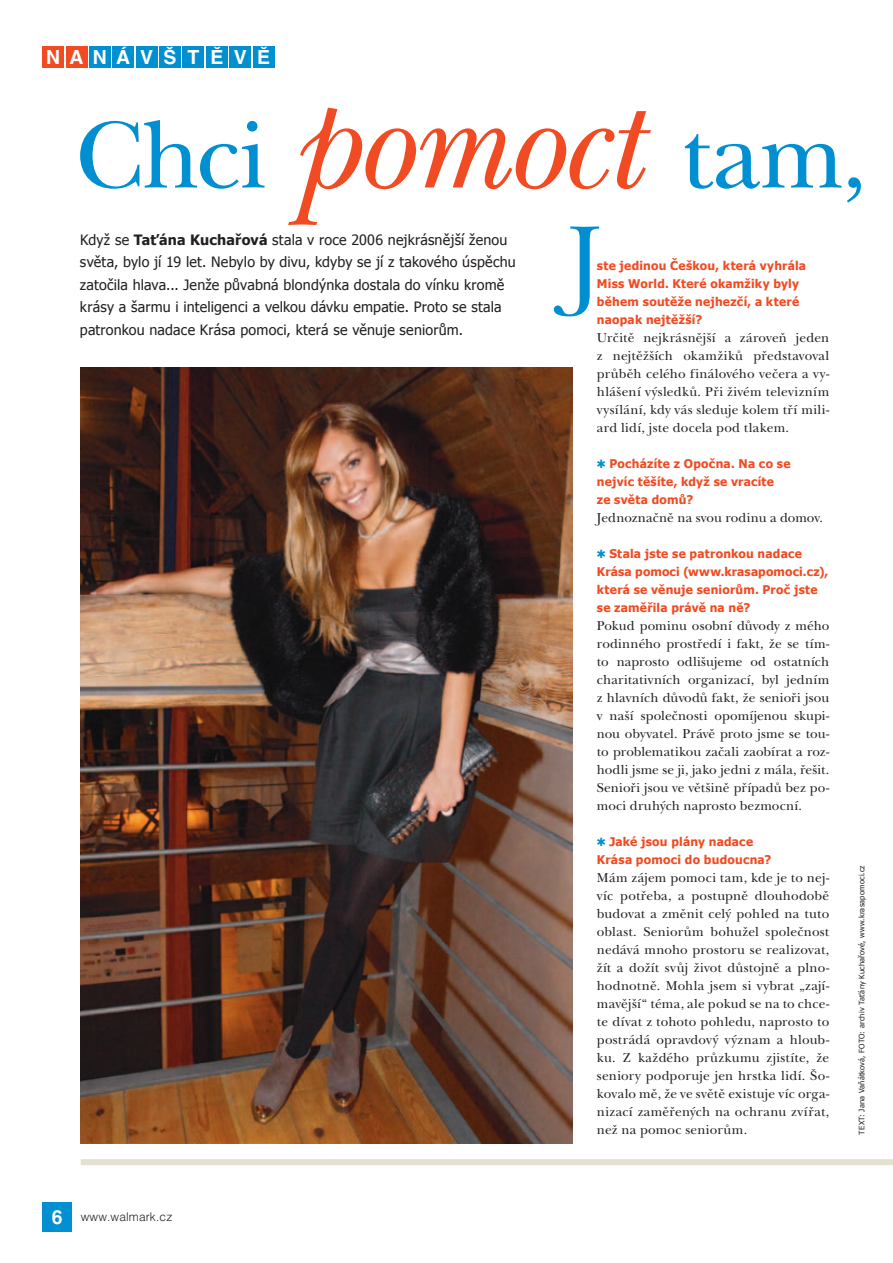
<style>
.page{position:relative;width:893px;height:1263px;background:#fff}
.page>*{position:absolute;margin:0;border:0;box-sizing:border-box;transform-origin:0 0}
.t1{font:99px "ITC New Baskerville CE";letter-spacing:-.015em;color:#008fd1}
.t2{font:97.5px "ITC New Baskerville CE";color:#008fd1}
.t3{font:700 19.5px "Helvetica CE";letter-spacing:.475em;color:#fff}
.t4{font:14.25px/22.5px "Tahoma";letter-spacing:.01em;color:#231f20}
.t5{font:13.5px/18px "ITC New Baskerville CE";letter-spacing:.015em;color:#231f20;text-align:justify}
.t6{font:700 12px/18px "Tahoma";letter-spacing:.02em;color:#f04b22}
.t7{font:12px "Helvetica CE Light";letter-spacing:.01em;color:#231f20}
.t8{font:7.5px "Tahoma";letter-spacing:.025em;color:#231f20}
.s1{font-style:italic;font-size:137.1px;color:#f04b22}
.s2{font-weight:700}
.s3{color:#008fd1}
</style>
<div class="page">
<div style="left:81px;top:1159px;width:812px;height:6px;background:#e6e0d1"></div>
<div style="left:43px;top:47px;width:21px;height:21px;background:#f04b22"></div>
<div style="left:66px;top:47px;width:21px;height:21px;background:#f04b22"></div>
<div style="left:89px;top:47px;width:22px;height:21px;background:#008fd1"></div>
<div style="left:113px;top:47px;width:21px;height:21px;background:#008fd1"></div>
<div style="left:136px;top:47px;width:21px;height:21px;background:#008fd1"></div>
<div style="left:159px;top:47px;width:22px;height:21px;background:#008fd1"></div>
<div style="left:183px;top:47px;width:21px;height:21px;background:#008fd1"></div>
<div style="left:43px;top:1202px;width:29px;height:29px;background:#008fd1"></div>
<img style="left:81px;top:367px;width:491px;height:776px">
<div style="left:206px;top:47px;width:21px;height:21px;background:#008fd1"></div>
<div style="left:230px;top:47px;width:21px;height:21px;background:#008fd1"></div>
<div style="left:253px;top:47px;width:21px;height:21px;background:#008fd1"></div>
<h3 class="t3" style="left:46px;top:46px;width:155px">NANÁVŠT</h3>
<h3 class="t3" style="left:69px;top:46px;width:133px">OV I NKA</h3>
<h3 class="t3" style="left:210px;top:46px;width:61px">ĚVĚ</h3>
<h1 class="t1" style="left:75px;top:105px;width:793px">Chci <span class="s1">pomoct</span> tam,</h1>
<h2 class="t2" style="left:568px;top:210px;width:35px">J</h2>
<p class="t4" style="left:80px;top:228px;width:437px">Když se <span class="s2">Taťána Kuchařová</span> stala v roce 2006 nejkrásnější ženou světa, bylo jí 19 let. Nebylo by divu, kdyby se jí z takového úspěchu zatočila hlava... Jenže půvabná blondýnka dostala do vínku kromě krásy a šarmu i inteligenci a velkou dávku empatie. Proto se stala patronkou nadace Krása pomoci, která se věnuje seniorům.</p>
<p class="t6" style="left:597px;top:256px;width:211px">ste jedinou Češkou, která vyhrála<br>Miss World. Které okamžiky byly během soutěže nejhezčí, a které naopak nejtěžší?</p>
<p class="t5" style="left:597px;top:329px;width:234px">Určitě nejkrásnější a zároveň jeden z nejtěžších okamžiků představoval průběh celého finálového večera a vy&shy;hlášení výsledků. Při živém televizním vysílání, kdy vás sleduje kolem tří mili&shy;ard lidí, jste docela pod tlakem.</p>
<p class="t6" style="left:597px;top:454px;width:195px"><span class="s3">✱</span> Pocházíte z Opočna. Na co se nejvíc těšíte, když se vracíte ze světa domů?</p>
<p class="t5" style="left:597px;top:509px;width:228px">Jednoznačně na svou rodinu a domov.</p>
<p class="t6" style="left:597px;top:544px;width:233px"><span class="s3">✱</span> Stala jste se patronkou nadace<br>Krása pomoci (www.krasapomoci.cz), která se věnuje seniorům. Proč jste se zaměřila právě na ně?</p>
<p class="t5" style="left:597px;top:617px;width:234px">Pokud pominu osobní důvody z mého rodinného prostředí i fakt, že se tím&shy;to naprosto odlišujeme od ostatních charitativních organizací, byl jedním z hlavních důvodů fakt, že senioři jsou v naší společnosti opomíjenou skupi&shy;nou obyvatel. Právě proto jsme se tou&shy;to problematikou začali zaobírat a roz&shy;hodli jsme se ji, jako jedni z mála, řešit.<br>Senioři jsou ve většině případů bez po&shy;moci druhých naprosto bezmocní.</p>
<p class="t6" style="left:597px;top:832px;width:176px"><span class="s3">✱</span> Jaké jsou plány nadace<br>Krása pomoci do budoucna?</p>
<p class="t5" style="left:597px;top:869px;width:234px">Mám zájem pomoci tam, kde je to nej&shy;víc potřeba, a postupně dlouhodobě budovat a změnit celý pohled na tuto oblast. Seniorům bohužel společnost nedává mnoho prostoru se realizovat, žít a dožít svůj život důstojně a plno&shy;hodnotně. Mohla jsem si vybrat „zají&shy;mavější“ téma, ale pokud se na to chce&shy;te dívat z tohoto pohledu, naprosto to postrádá opravdový význam a hloub&shy;ku. Z každého průzkumu zjistíte, že seniory podporuje jen hrstka lidí. Šo&shy;kovalo mě, že ve světě existuje víc orga&shy;nizací zaměřených na ochranu zvířat, než na pomoc seniorům.</p>
<p class="t8" style="left:857px;top:1134px;width:271px;rotate:-90deg">Text: Jana Vaňátková, foto: archiv Taťány Kuchařové, www.krasapomoci.cz</p>
<h3 class="t3" style="left:52px;top:1206px;width:12px">6</h3>
<p class="t7" style="left:81px;top:1210px;width:93px">www.walmark.cz</p>
</div>
